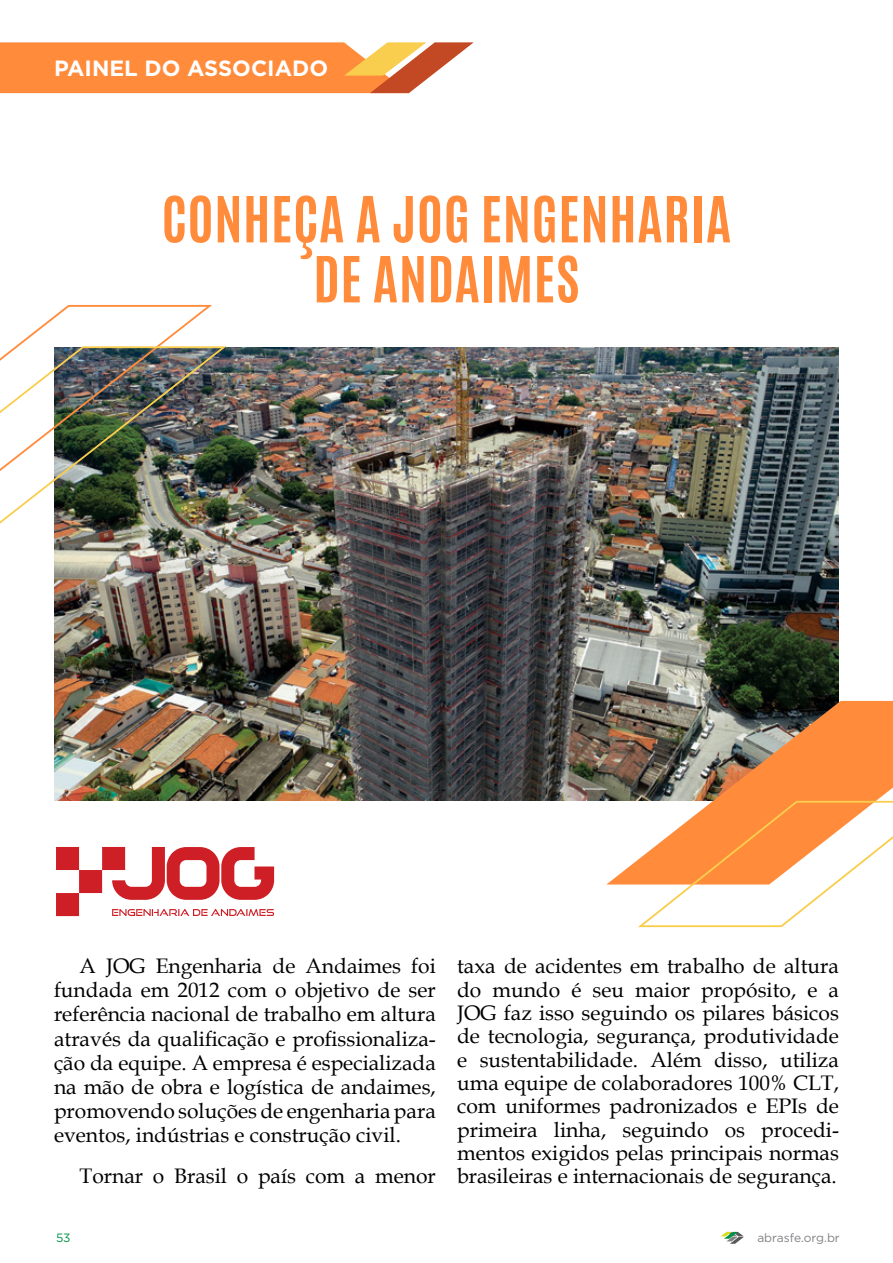
<style>
.page{position:relative;width:893px;height:1263px;background:#fff}
.page>*{position:absolute;margin:0;border:0;box-sizing:border-box;transform-origin:0 0}
.t1{font:700 54px/60px "Antonio";letter-spacing:.01em;color:#ff8b3b;text-align:center}
.t2{font:700 22.05px "Gotham";color:#fff}
.t3{font:21px/23.4px "Book Antiqua";color:#000;text-align:justify}
.t4{font:12px "Gotham";color:#808285}
.t5{font:12px "Gotham";color:#009145}
</style>
<div class="page">
<svg style="left:721px;top:1232px;width:23px;height:12px"></svg>
<img style="left:54px;top:348px;width:785px;height:453px">
<img style="left:606px;top:701px;width:287px;height:183px">
<svg style="left:635px;top:800px;width:258px;height:128px"></svg>
<img style="left:0;top:305px;width:229px;height:228px">
<svg style="left:0;top:42px;width:474px;height:51px;background:#f9944d"></svg>
<svg style="left:56px;top:847px;width:218px;height:69px"></svg>
<p class="t2" style="left:54px;top:54px;width:276px">PAINEL DO ASSOCIADO</p>
<h1 class="t1" style="left:161px;top:190px;width:571px">CONHEÇA A JOG ENGENHARIA<br>DE ANDAIMES</h1>
<p class="t3" style="left:54px;top:953px;width:383px;line-height:24.2px;text-indent:26px">A JOG Engenharia de Andaimes foi fundada em 2012 com o objetivo de ser referência nacional de trabalho em altura através da qualificação e profissionaliza&shy;ção da equipe. A empresa é especializada na mão de obra e logística de andaimes, promovendo soluções de engenharia para eventos, indústrias e construção civil.</p>
<p class="t3" style="left:80px;top:1164px;width:358px">Tornar o Brasil o país com a menor</p>
<p class="t3" style="left:457px;top:954px;width:383px">taxa de acidentes em trabalho de altura do mundo é seu maior propósito, e a JOG faz isso seguindo os pilares básicos de tecnologia, segurança, produtividade e sustentabilidade. Além disso, utiliza uma equipe de colaboradores 100% CLT, com uniformes padronizados e EPIs de primeira linha, seguindo os procedi&shy;mentos exigidos pelas principais normas brasileiras e internacionais de segurança.</p>
<p class="t5" style="left:56px;top:1229px;width:16px">53</p>
<p class="t4" style="left:757px;top:1229px;width:84px">abrasfe.org.br</p>
</div>
